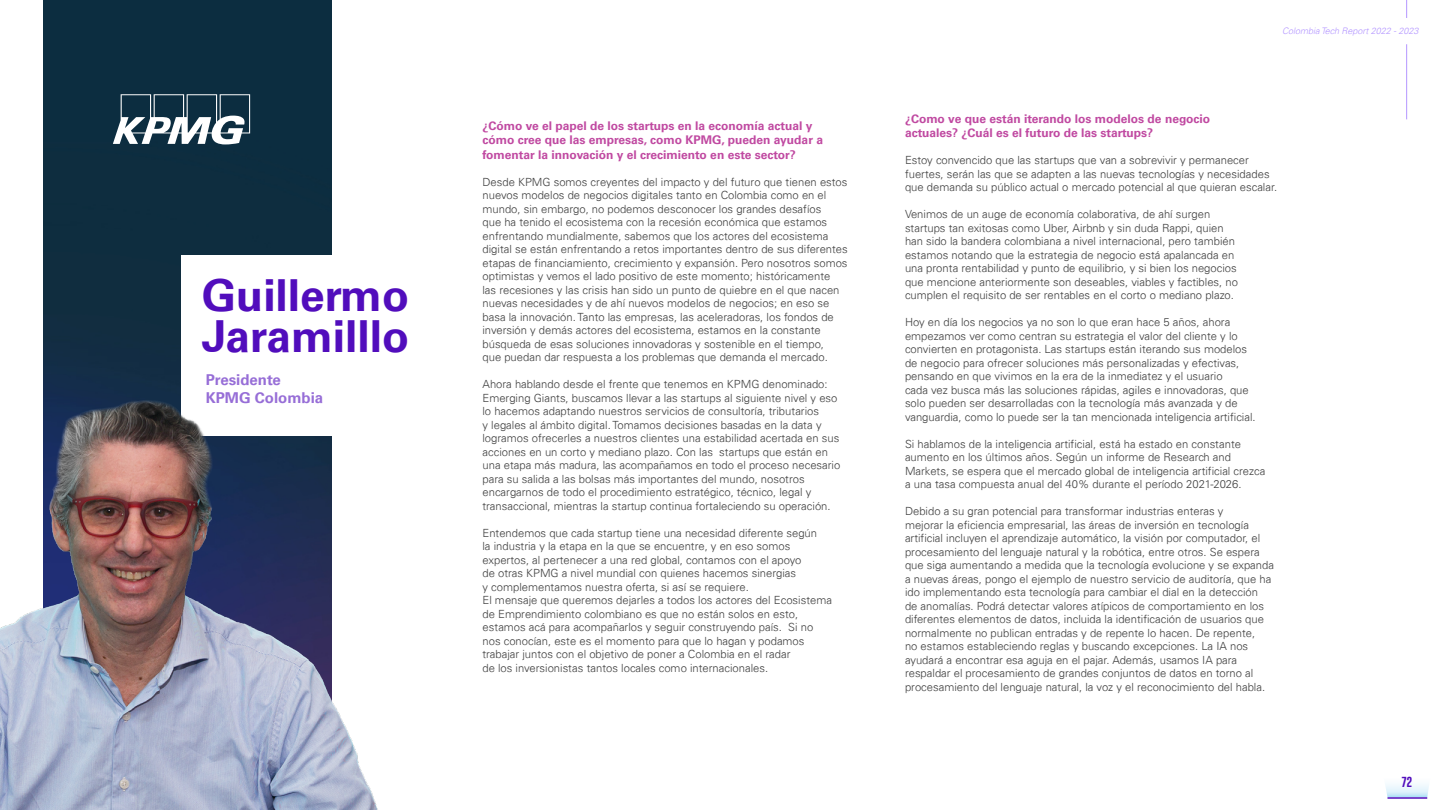
<style>
.page{position:relative;width:1440px;height:810px;background:#fff}
.page>*{position:absolute;margin:0;border:0;box-sizing:border-box;transform-origin:0 0}
.t1{font:300 44.25px/41.2px "Univers 45";color:#510dbc}
.t2{font:300 15px/18.8px "Univers 45";color:#976ed7}
.t3{font:700 15px "KPMG";color:#510dbc}
.t4{font:300 12px/14.4px "Univers 45";color:#c049a1}
.t5{font:300 11.25px/13.5px "Univers 45";color:#404040}
.t6{font:italic 300 9px "Univers 45";color:#b497ff}
</style>
<div class="page">
<svg style="left:1385px;top:784px;width:44px;height:13px"></svg>
<hr style="left:1388px;top:797px;width:39px;height:2px;background:#510dbc">
<hr style="left:1406px;top:44px;width:1px;height:75px;background:#b497ff">
<svg style="left:1406px;top:0;width:1px;height:18px"></svg>
<div style="left:43px;top:0;width:289px;height:386px;background:#0e2d40"></div>
<div style="left:182px;top:255px;width:200px;height:181px;background:#fff"></div>
<svg style="left:113px;top:94px;width:137px;height:50px"></svg>
<img style="left:0;top:386px;width:378px;height:424px">
<h1 class="t1" style="left:202px;top:275px;width:209px">Guillermo<br>Jaramilllo</h1>
<h2 class="t2" style="left:206px;top:370px;width:119px">Presidente<br>KPMG Colombia</h2>
<p class="t4" style="left:483px;top:119px;width:342px">¿Cómo ve el papel de los startups en la economía actual y cómo cree que las empresas, como KPMG, pueden ayudar a fomentar la innovación y el crecimiento en este sector?</p>
<p class="t5" style="left:483px;top:175px;width:367px">Desde KPMG somos creyentes del impacto y del futuro que tienen estos nuevos modelos de negocios digitales tanto en Colombia como en el mundo, sin embargo, no podemos desconocer los grandes desafíos<br>que ha tenido el ecosistema con la recesión económica que estamos enfrentando mundialmente, sabemos que los actores del ecosistema digital se están enfrentando a retos importantes dentro de sus diferentes etapas de financiamiento, crecimiento y expansión. Pero nosotros somos optimistas y vemos el lado positivo de este momento; históricamente<br>las recesiones y las crisis han sido un punto de quiebre en el que nacen nuevas necesidades y de ahí nuevos modelos de negocios; en eso se basa la innovación. Tanto las empresas, las aceleradoras, los fondos de inversión y demás actores del ecosistema, estamos en la constante búsqueda de esas soluciones innovadoras y sostenible en el tiempo,<br>que puedan dar respuesta a los problemas que demanda el mercado.</p>
<p class="t5" style="left:483px;top:377px;width:359px">Ahora hablando desde el frente que tenemos en KPMG denominado:<br>Emerging Giants, buscamos llevar a las startups al siguiente nivel y eso lo hacemos adaptando nuestros servicios de consultoría, tributarios<br>y legales al ámbito digital. Tomamos decisiones basadas en la data y logramos ofrecerles a nuestros clientes una estabilidad acertada en sus acciones en un corto y mediano plazo. Con las startups que están en una etapa más madura, las acompañamos en todo el proceso necesario para su salida a las bolsas más importantes del mundo, nosotros encargarnos de todo el procedimiento estratégico, técnico, legal y transaccional, mientras la startup continua fortaleciendo su operación.</p>
<p class="t5" style="left:483px;top:526px;width:351px">Entendemos que cada startup tiene una necesidad diferente según<br>la industria y la etapa en la que se encuentre, y en eso somos expertos, al pertenecer a una red global, contamos con el apoyo<br>de otras KPMG a nivel mundial con quienes hacemos sinergias<br>y complementamos nuestra oferta, si así se requiere.<br>El mensaje que queremos dejarles a todos los actores del Ecosistema de Emprendimiento colombiano es que no están solos en esto, estamos acá para acompañarlos y seguir construyendo país. Si no nos conocían, este es el momento para que lo hagan y podamos trabajar juntos con el objetivo de poner a Colombia en el radar<br>de los inversionistas tantos locales como internacionales.</p>
<p class="t6" style="left:1282px;top:26px;width:138px">Colombia Tech Report 2022 - 2023</p>
<p class="t4" style="left:905px;top:111px;width:307px">¿Como ve que están iterando los modelos de negocio actuales? ¿Cuál es el futuro de las startups?</p>
<p class="t5" style="left:905px;top:153px;width:374px">Estoy convencido que las startups que van a sobrevivir y permanecer fuertes, serán las que se adapten a las nuevas tecnologías y necesidades que demanda su público actual o mercado potencial al que quieran escalar.</p>
<p class="t5" style="left:905px;top:207px;width:335px">Venimos de un auge de economía colaborativa, de ahí surgen startups tan exitosas como Uber, Airbnb y sin duda Rappi, quien han sido la bandera colombiana a nivel internacional, pero también estamos notando que la estrategia de negocio está apalancada en una pronta rentabilidad y punto de equilibrio, y si bien los negocios que mencione anteriormente son deseables, viables y factibles, no cumplen el requisito de ser rentables en el corto o mediano plazo.</p>
<p class="t5" style="left:905px;top:315px;width:352px">Hoy en día los negocios ya no son lo que eran hace 5 años, ahora empezamos ver como centran su estrategia el valor del cliente y lo convierten en protagonista. Las startups están iterando sus modelos de negocio para ofrecer soluciones más personalizadas y efectivas, pensando en que vivimos en la era de la inmediatez y el usuario<br>cada vez busca más las soluciones rápidas, agiles e innovadoras, que solo pueden ser desarrolladas con la tecnología más avanzada y de vanguardia, como lo puede ser la tan mencionada inteligencia artificial.</p>
<p class="t5" style="left:905px;top:437px;width:362px">Si hablamos de la inteligencia artificial, está ha estado en constante aumento en los últimos años. Según un informe de Research and Markets, se espera que el mercado global de inteligencia artificial crezca a una tasa compuesta anual del 40% durante el período 2021-2026.</p>
<p class="t5" style="left:905px;top:504px;width:371px">Debido a su gran potencial para transformar industrias enteras y<br>mejorar la eficiencia empresarial, las áreas de inversión en tecnología artificial incluyen el aprendizaje automático, la visión por computador, el procesamiento del lenguaje natural y la robótica, entre otros. Se espera que siga aumentando a medida que la tecnología evolucione y se expanda a nuevas áreas, pongo el ejemplo de nuestro servicio de auditoría, que ha ido implementando esta tecnología para cambiar el dial en la detección<br>de anomalías. Podrá detectar valores atípicos de comportamiento en los diferentes elementos de datos, incluida la identificación de usuarios que normalmente no publican entradas y de repente lo hacen. De repente,<br>no estamos estableciendo reglas y buscando excepciones. La IA nos ayudará a encontrar esa aguja en el pajar. Además, usamos IA para respaldar el procesamiento de grandes conjuntos de datos en torno al procesamiento del lenguaje natural, la voz y el reconocimiento del habla.</p>
<h2 class="t3" style="left:1402px;top:775px;width:12px">72</h2>
</div>
